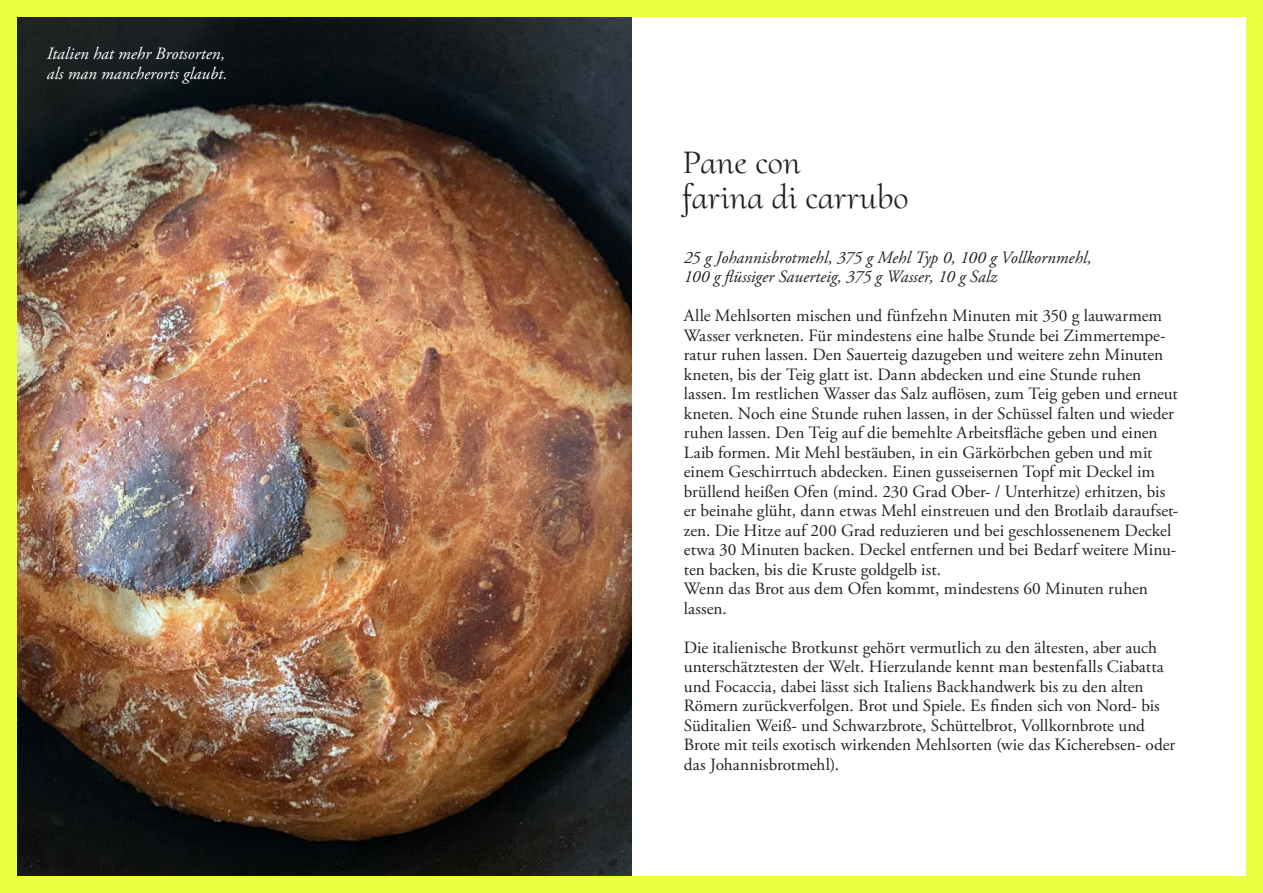
<style>
.page{position:relative;width:1263px;height:893px;background:#edff43}
.page>*{position:absolute;margin:0;border:0;box-sizing:border-box;transform-origin:0 0}
.t1{font:34.95px/35px "Cormorant Upright";color:#231f20}
.t2{font:17.25px/19.5px "Adobe Garamond Pro";color:#231f20}
.t3{font:italic 17.25px/19.5px "Adobe Garamond Pro";color:#231f20}
.t4{font:italic 17.25px/19.5px "Adobe Garamond Pro";color:#fff}
</style>
<div class="page">
<div style="left:17px;top:17px;width:1229px;height:859px;background:#fff"></div>
<img style="left:17px;top:17px;width:614px;height:859px">
<p class="t4" style="left:47px;top:44px;width:182px">Italien hat mehr Brotsorten, als man mancherorts glaubt.</p>
<h1 class="t1" style="left:682px;top:144px;width:227px">Pane con<br>farina di carrubo</h1>
<p class="t3" style="left:684px;top:248px;width:410px">25 g Johannisbrotmehl, 375 g Mehl Typ 0, 100 g Vollkornmehl,<br>100 g flüssiger Sauerteig, 375 g Wasser, 10 g Salz</p>
<p class="t2" style="left:684px;top:307px;width:496px">Alle Mehlsorten mischen und fünfzehn Minuten mit 350 g lauwarmem Wasser verkneten. Für mindestens eine halbe Stunde bei Zimmertempe&shy;ratur ruhen lassen. Den Sauerteig dazugeben und weitere zehn Minuten kneten, bis der Teig glatt ist. Dann abdecken und eine Stunde ruhen lassen. Im restlichen Wasser das Salz auflösen, zum Teig geben und erneut kneten. Noch eine Stunde ruhen lassen, in der Schüssel falten und wieder ruhen lassen. Den Teig auf die bemehlte Arbeitsfläche geben und einen Laib formen. Mit Mehl bestäuben, in ein Gärkörbchen geben und mit einem Geschirrtuch abdecken. Einen gusseisernen Topf mit Deckel im brüllend heißen Ofen (mind. 230 Grad Ober- / Unterhitze) erhitzen, bis er beinahe glüht, dann etwas Mehl einstreuen und den Brotlaib daraufset&shy;zen. Die Hitze auf 200 Grad reduzieren und bei geschlossenenem Deckel etwa 30 Minuten backen. Deckel entfernen und bei Bedarf weitere Minu&shy;ten backen, bis die Kruste goldgelb ist.<br>Wenn das Brot aus dem Ofen kommt, mindestens 60 Minuten ruhen lassen.</p>
<p class="t2" style="left:684px;top:638px;width:493px">Die italienische Brotkunst gehört vermutlich zu den ältesten, aber auch unterschätztesten der Welt. Hierzulande kennt man bestenfalls Ciabatta und Focaccia, dabei lässt sich Italiens Backhandwerk bis zu den alten Römern zurückverfolgen. Brot und Spiele. Es finden sich von Nord- bis Süditalien Weiß- und Schwarzbrote, Schüttelbrot, Vollkornbrote und Brote mit teils exotisch wirkenden Mehlsorten (wie das Kicherebsen- oder das Johannisbrotmehl).</p>
</div>
